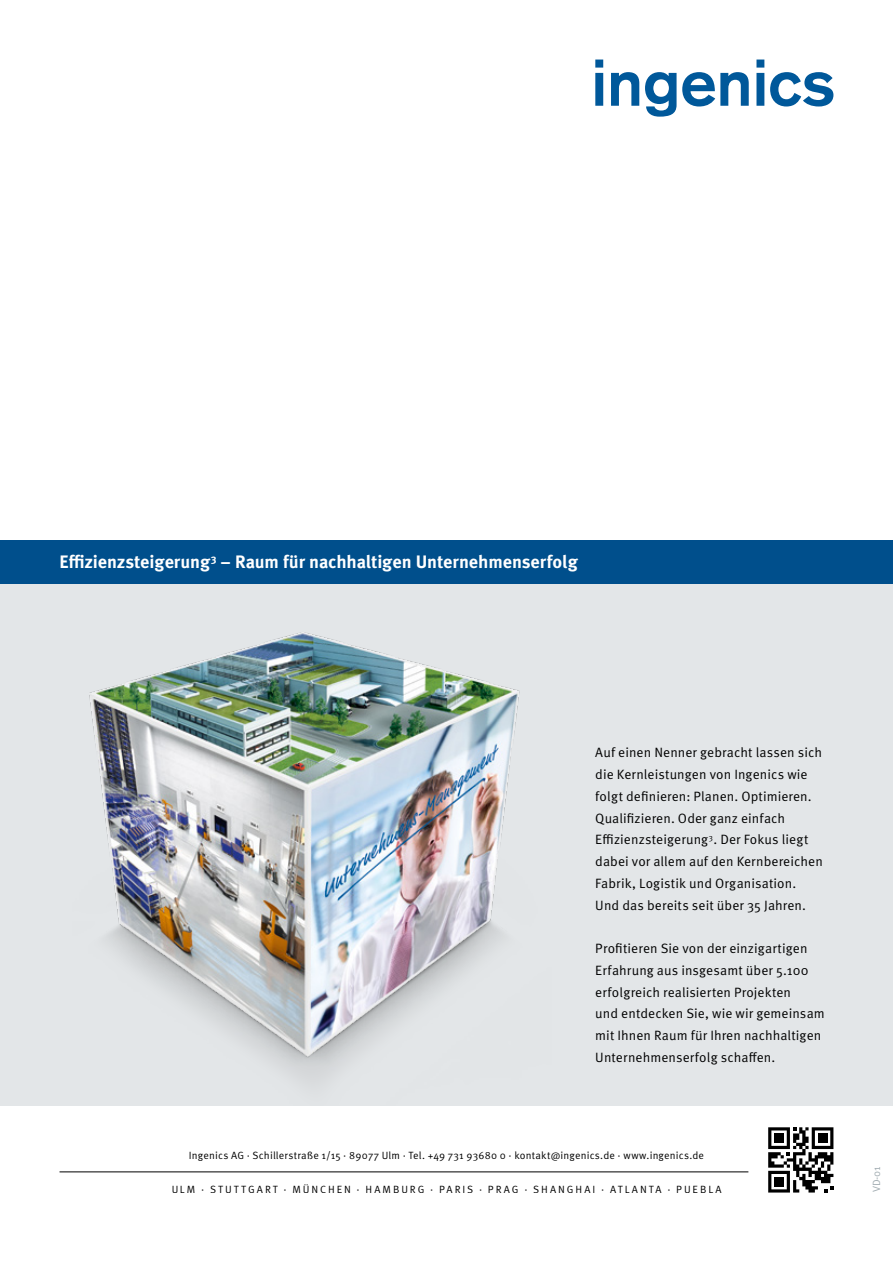
<style>
.page{position:relative;width:893px;height:1263px;background:#fff}
.page>*{position:absolute;margin:0;border:0;box-sizing:border-box;transform-origin:0 0}
.t1{font:700 18px "Meta Pro";letter-spacing:-.005em;color:#fff}
.t2{font:13.5px/21.8px "Meta Pro";letter-spacing:.005em;color:#000}
.t3{font:10.5px "Meta Pro";letter-spacing:.035em;color:#000}
.t4{font:10.5px "Meta Pro";letter-spacing:.19em;color:#000}
.t5{font:10.5px "Meta Pro";color:#a1acb1}
</style>
<div class="page">
<div style="left:0;top:540px;width:893px;height:565px;background:#e3e6e8"></div>
<div style="left:0;top:540px;width:893px;height:43px;background:#004f8c"></div>
<svg style="left:595px;top:60px;width:8px;height:46px"></svg>
<svg style="left:611px;top:72px;width:28px;height:34px"></svg>
<svg style="left:645px;top:72px;width:104px;height:45px"></svg>
<svg style="left:756px;top:60px;width:8px;height:46px"></svg>
<svg style="left:770px;top:72px;width:63px;height:34px"></svg>
<hr style="left:60px;top:1171px;width:688px;height:1px;background:#000">
<img style="left:89px;top:632px;width:431px;height:450px">
<svg style="left:768px;top:1127px;width:65px;height:65px"></svg>
<div style="left:818px;top:1133px;width:9px;height:10px;background:#000"></div>
<div style="left:774px;top:1177px;width:10px;height:9px;background:#000"></div>
<div style="left:774px;top:1133px;width:10px;height:10px;background:#000"></div>
<h1 class="t1" style="left:60px;top:548px;width:520px">Effizienzsteigerung<sup>3</sup> – Raum für nachhaltigen Unternehmenserfolg</h1>
<p class="t2" style="left:595px;top:741px;width:229px">Auf einen Nenner gebracht lassen sich die Kernleistungen von Ingenics wie folgt definieren: Planen. Optimieren.<br>Qualifizieren. Oder ganz einfach Effizienzsteigerung<sup>3</sup>. Der Fokus liegt dabei vor allem auf den Kernbereichen Fabrik, Logistik und Organisation.<br>Und das bereits seit über 35 Jahren.</p>
<p class="t2" style="left:595px;top:937px;width:231px">Profitieren Sie von der einzigartigen Erfahrung aus insgesamt über 5.100 erfolgreich realisierten Projekten<br>und entdecken Sie, wie wir gemeinsam mit Ihnen Raum für Ihren nachhaltigen Unternehmenserfolg schaffen.</p>
<p class="t3" style="left:189px;top:1148px;width:517px">Ingenics AG · Schillerstraße 1/15 · 89077 Ulm · Tel. +49 731 93680 0 · kontakt@ingenics.de · www.ingenics.de</p>
<p class="t4" style="left:171px;top:1181px;width:552px">ULM · STUTTGART · MÜNCHEN · HAMBURG · PARIS · PRAG · SHANGHAI · ATLANTA · PUEBLA</p>
<p class="t5" style="left:869px;top:1192px;width:28px;rotate:-90deg">VD-01</p>
</div>
